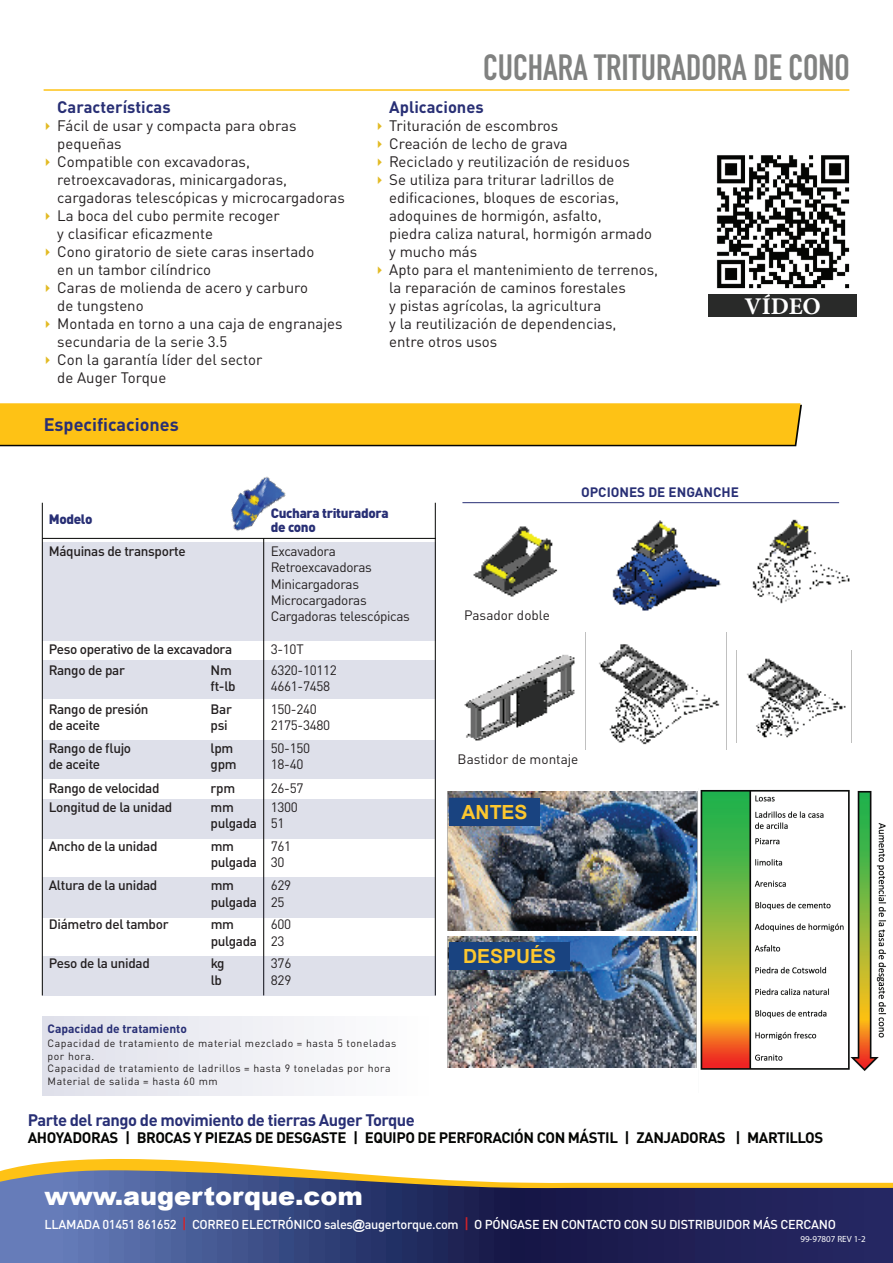
<style>
.page{position:relative;width:893px;height:1263px;background:#fff}
.page>*{position:absolute;margin:0;border:0;box-sizing:border-box;transform-origin:0 0}
.t1{font:36px "DIN Engschrift Std";color:#808180}
.t2{font:900 25.5px "Arial";color:#fff}
.t3{font:700 24px "Minion Pro";color:#fff}
.t4{font:700 19.5px "Arial";color:#fdc72e}
.t5{font:700 18px "DIN Pro";color:#292f73}
.t6{font:700 16.5px "DIN Pro";letter-spacing:-.03em;color:#282f75}
.t7{font:700 16.5px "DIN Pro";color:#282f75}
.t8{font:15px/18px "DIN Pro";color:#231f20}
.t9{font:700 15px "DIN Pro";letter-spacing:-.03em;color:#040503}
.t10{font:500 13.5px/16.2px "DIN Pro";letter-spacing:-.025em;color:#231f20}
.t11{font:13.5px/16.2px "DIN Pro";letter-spacing:-.025em;color:#231f20}
.t12{font:900 13.5px/13.5px "DIN Pro";letter-spacing:-.025em;color:#282f75}
.t13{font:13.5px "DIN Pro";color:#231f20}
.t14{font:700 13.5px "DIN Pro";color:#282f75}
.t15{font:500 12.75px "DIN Pro";letter-spacing:-.025em;color:#fff}
.t16{font:700 12px "DIN Pro";color:#282f75}
.t17{font:10.5px/12.6px "DIN Pro";letter-spacing:.05em;color:#231f20}
.t18{font:9px "Myriad Pro";color:#fff}
.s1{font-size:15px;color:#d1232a}
.s2{font-family:"Arial";font-weight:700}
</style>
<div class="page">
<svg style="left:4px;top:1159px;width:308px;height:11px;fill:#fec215"></svg>
<svg style="left:0;top:1170px;width:893px;height:93px;background:#4d537a"></svg>
<hr style="left:44px;top:89px;width:805px;height:2px;background:#fec215">
<img style="left:203px;top:476px;width:104px;height:66px">
<img style="left:736px;top:651px;width:116px;height:92px">
<img style="left:752px;top:519px;width:98px;height:85px">
<img style="left:585px;top:633px;width:142px;height:117px">
<img style="left:612px;top:520px;width:109px;height:91px">
<img style="left:464px;top:654px;width:111px;height:87px">
<img style="left:473px;top:526px;width:85px;height:71px">
<div style="left:42px;top:1016px;width:394px;height:79px;background:linear-gradient(to right,#dfe0ea,#fff)"></div>
<div style="left:42px;top:542px;width:394px;height:99px;background:#dee0ea"></div>
<div style="left:42px;top:660px;width:394px;height:39px;background:#dee0ea"></div>
<div style="left:42px;top:799px;width:393px;height:40px;background:#dee0ea"></div>
<hr style="left:263px;top:538px;width:1px;height:457px;background:#040503">
<hr style="left:42px;top:538px;width:394px;height:1px;background:#040503">
<hr style="left:435px;top:503px;width:1px;height:492px;background:#040503">
<div style="left:42px;top:877px;width:393px;height:41px;background:#dee0ea"></div>
<div style="left:42px;top:956px;width:394px;height:39px;background:#dee0ea"></div>
<div style="left:42px;top:740px;width:394px;height:39px;background:#dee0ea"></div>
<hr style="left:42px;top:503px;width:1px;height:492px;background:#040503">
<svg style="left:0;top:403px;width:802px;height:43px;background:#f6bc16"></svg>
<hr style="left:462px;top:502px;width:377px;height:1px;background:#282f75">
<img style="left:447px;top:936px;width:250px;height:131px">
<img style="left:447px;top:791px;width:251px;height:140px">
<img style="left:716px;top:155px;width:134px;height:134px">
<div style="left:709px;top:294px;width:148px;height:22px;background:#292a29"></div>
<div style="left:450px;top:942px;width:120px;height:27px;background:#194380"></div>
<div style="left:450px;top:798px;width:90px;height:27px;background:#194380"></div>
<img style="left:700px;top:790px;width:186px;height:281px">
<p class="t7" style="left:57px;top:94px;width:115px">Características</p>
<p class="t8" style="left:57px;top:115px;width:289px">Fácil de usar y compacta para obras pequeñas<br>Compatible con excavadoras, retroexcavadoras, minicargadoras, cargadoras telescópicas y microcargadoras<br>La boca del cubo permite recoger<br>y clasificar eficazmente<br>Cono giratorio de siete caras insertado<br>en un tambor cilíndrico<br>Caras de molienda de acero y carburo<br>de tungsteno<br>Montada en torno a una caja de engranajes secundaria de la serie 3.5<br>Con la garantía líder del sector<br>de Auger Torque</p>
<p class="t5" style="left:44px;top:410px;width:137px">Especificaciones</p>
<h1 class="t1" style="left:483px;top:46px;width:368px">CUCHARA TRITURADORA DE CONO</h1>
<p class="t7" style="left:389px;top:94px;width:96px">Aplicaciones</p>
<p class="t8" style="left:389px;top:115px;width:271px">Trituración de escombros<br>Creación de lecho de grava<br>Reciclado y reutilización de residuos<br>Se utiliza para triturar ladrillos de edificaciones, bloques de escorias, adoquines de hormigón, asfalto,<br>piedra caliza natural, hormigón armado y mucho más<br>Apto para el mantenimiento de terrenos, la reparación de caminos forestales<br>y pistas agrícolas, la agricultura<br>y la reutilización de dependencias,<br>entre otros usos</p>
<h3 class="t3" style="left:745px;top:290px;width:78px">VÍDEO</h3>
<p class="t14" style="left:581px;top:481px;width:159px">OPCIONES DE ENGANCHE</p>
<p class="t12" style="left:49px;top:511px;width:45px">Modelo</p>
<p class="t12" style="left:271px;top:505px;width:119px">Cuchara trituradora de cono</p>
<p class="t10" style="left:49px;top:542px;width:138px">Máquinas de transporte</p>
<p class="t11" style="left:271px;top:542px;width:141px">Excavadora<br>Retroexcavadoras<br>Minicargadoras<br>Microcargadoras<br>Cargadoras telescópicas</p>
<p class="t10" style="left:49px;top:639px;width:185px">Peso operativo de la excavadora</p>
<p class="t11" style="left:271px;top:639px;width:34px">3-10T</p>
<p class="t10" style="left:49px;top:660px;width:78px">Rango de par</p>
<p class="t10" style="left:211px;top:660px;width:27px">Nm ft-lb</p>
<p class="t11" style="left:271px;top:660px;width:68px">6320-10112<br>4661-7458</p>
<p class="t10" style="left:49px;top:699px;width:101px">Rango de presión de aceite</p>
<p class="t10" style="left:211px;top:699px;width:23px">Bar psi</p>
<p class="t11" style="left:271px;top:699px;width:61px">150-240<br>2175-3480</p>
<p class="t10" style="left:49px;top:738px;width:84px">Rango de flujo de aceite</p>
<p class="t10" style="left:211px;top:738px;width:28px">lpm gpm</p>
<p class="t11" style="left:271px;top:738px;width:41px">50-150<br>18-40</p>
<p class="t10" style="left:49px;top:778px;width:112px">Rango de velocidad</p>
<p class="t10" style="left:211px;top:778px;width:26px">rpm</p>
<p class="t11" style="left:271px;top:779px;width:34px">26-57</p>
<p class="t10" style="left:49px;top:798px;width:125px">Longitud de la unidad</p>
<p class="t10" style="left:211px;top:798px;width:48px">mm pulgada</p>
<p class="t11" style="left:271px;top:798px;width:29px">1300<br>51</p>
<p class="t10" style="left:49px;top:837px;width:110px">Ancho de la unidad</p>
<p class="t10" style="left:211px;top:837px;width:48px">mm pulgada</p>
<p class="t11" style="left:271px;top:837px;width:22px">761<br>30</p>
<p class="t10" style="left:49px;top:876px;width:110px">Altura de la unidad</p>
<p class="t10" style="left:211px;top:876px;width:48px">mm pulgada</p>
<p class="t11" style="left:271px;top:876px;width:22px">629<br>25</p>
<p class="t10" style="left:49px;top:915px;width:121px">Diámetro del tambor</p>
<p class="t10" style="left:211px;top:915px;width:48px">mm pulgada</p>
<p class="t11" style="left:271px;top:915px;width:22px">600<br>23</p>
<p class="t10" style="left:49px;top:954px;width:103px">Peso de la unidad</p>
<p class="t10" style="left:211px;top:954px;width:15px">kg lb</p>
<p class="t11" style="left:271px;top:954px;width:22px">376<br>829</p>
<p class="t16" style="left:48px;top:1018px;width:141px">Capacidad de tratamiento</p>
<p class="t17" style="left:48px;top:1036px;width:350px">Capacidad de tratamiento de material mezclado = hasta 5 toneladas por hora.<br>Capacidad de tratamiento de ladrillos = hasta 9 toneladas por hora Material de salida = hasta 60 mm</p>
<p class="t6" style="left:28px;top:1106px;width:389px">Parte del rango de movimiento de tierras Auger Torque</p>
<p class="t9" style="left:28px;top:1125px;width:797px">AHOYADORAS | BROCAS Y PIEZAS DE DESGASTE | EQUIPO DE PERFORACIÓN CON MÁSTIL | ZANJADORAS | MARTILLOS</p>
<p class="t13" style="left:464px;top:605px;width:87px">Pasador doble</p>
<p class="t13" style="left:458px;top:749px;width:122px">Bastidor de montaje</p>
<h3 class="t4" style="left:462px;top:799px;width:68px">ANTES</h3>
<h3 class="t4" style="left:463px;top:943px;width:95px">DESPUÉS</h3>
<h2 class="t2" style="left:45px;top:1177px;width:320px">www.augertorque.com</h2>
<p class="t15" style="left:45px;top:1213px;width:793px">LLAMADA 01451 861652 <span class="s1">|</span> CORREO ELECTRÓNICO sales<span class="s2">@</span>augertorque.com <span class="s1">|</span> O PÓNGASE EN CONTACTO CON SU DISTRIBUIDOR MÁS CERCANO</p>
<p class="t18" style="left:800px;top:1233px;width:67px">99-97807 REV 1-2</p>
</div>
